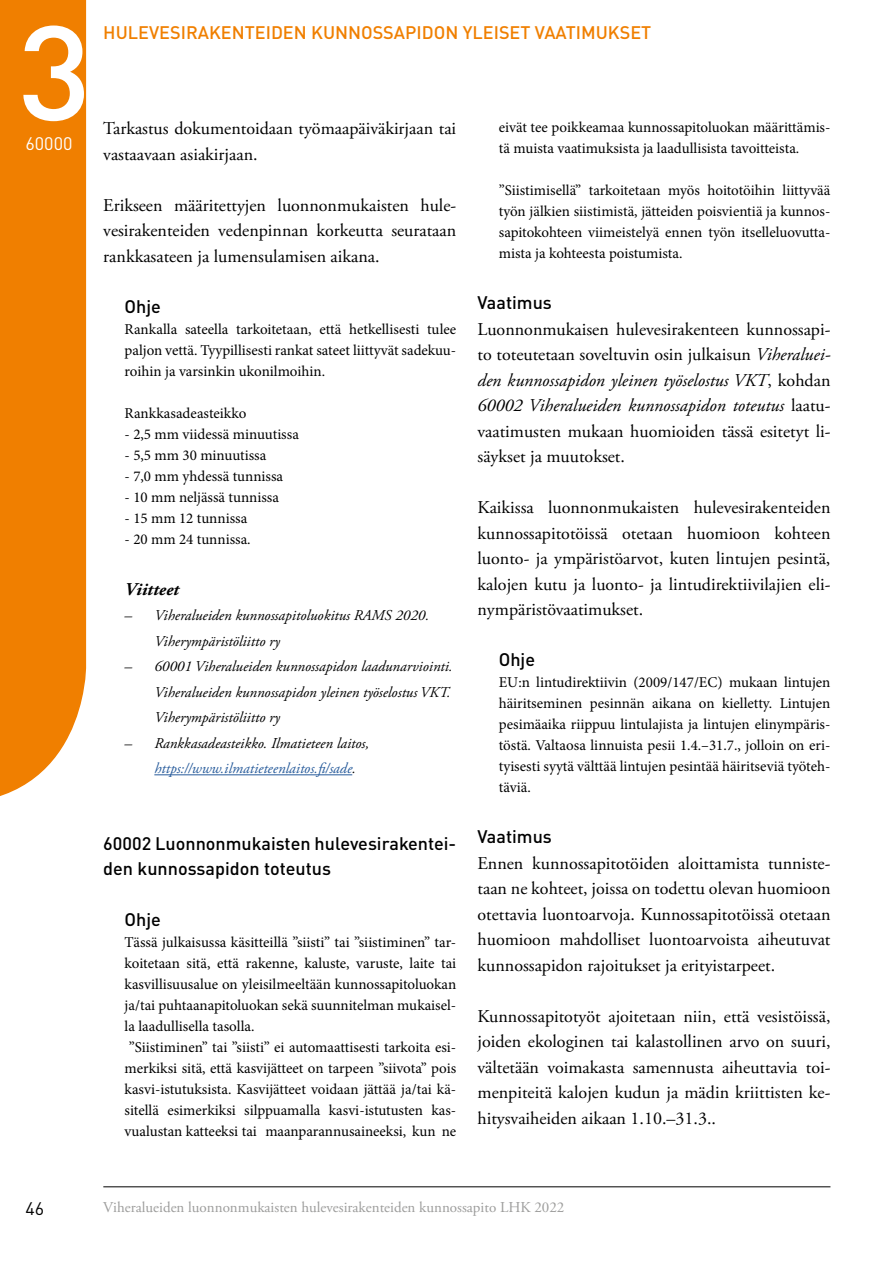
<style>
.page{position:relative;width:893px;height:1263px;background:#fff}
.page>*{position:absolute;margin:0;border:0;box-sizing:border-box;transform-origin:0 0}
.t1{font:18px/25.5px "Adobe Garamond Pro";color:#000;text-align:justify}
.t2{font:500 18px/25.5px "DINOT";color:#000}
.t3{font:500 18px "DINOT";color:#f07f00}
.t4{font:italic 700 18px "Adobe Garamond Pro";color:#000}
.t5{font:18px "DINOT";color:#fff}
.t6{font:18px "DINOT";color:#000}
.t7{font:15px/21px "Minion Pro";color:#000;text-align:justify}
.t8{font:italic 15px/25.5px "Adobe Garamond Pro";color:#000}
.t9{font:15px "Adobe Garamond Pro";color:#9d9d9c}
.s1{color:#275b9b}
.s2{font-style:italic}
</style>
<div class="page">
<svg style="left:0;top:0;width:87px;height:796px;background:#f18813"></svg>
<svg style="left:23px;top:26px;width:61px;height:95px"></svg>
<hr style="left:103px;top:1186px;width:727px;height:1px;background:#000">
<hr style="left:154px;top:774px;width:198px;height:1px;background:#275b9b">
<p class="t3" style="left:103px;top:21px;width:550px">HULEVESIRAKENTEIDEN KUNNOSSAPIDON YLEISET VAATIMUKSET</p>
<p class="t5" style="left:26px;top:132px;width:48px">60000</p>
<p class="t6" style="left:26px;top:1197px;width:20px">46</p>
<p class="t1" style="left:103px;top:116px;width:354px">Tarkastus dokumentoidaan työmaapäiväkirjaan tai vastaavaan asiakirjaan.</p>
<p class="t1" style="left:103px;top:193px;width:354px">Erikseen määritettyjen luonnonmukaisten hule&shy;vesirakenteiden vedenpinnan korkeutta seurataan rankkasateen ja lumensulamisen aikana.</p>
<p class="t2" style="left:125px;top:293px;width:38px">Ohje</p>
<p class="t7" style="left:125px;top:319px;width:333px">Rankalla sateella tarkoitetaan, että hetkellisesti tulee paljon vettä. Tyypillisesti rankat sateet liittyvät sadekuu&shy;roihin ja varsinkin ukonilmoihin.</p>
<p class="t7" style="left:125px;top:403px;width:123px">Rankkasadeasteikko</p>
<p class="t7" style="left:125px;top:424px;width:176px">- 2,5 mm viidessä minuutissa</p>
<p class="t7" style="left:125px;top:445px;width:143px">- 5,5 mm 30 minuutissa</p>
<p class="t7" style="left:125px;top:466px;width:160px">- 7,0 mm yhdessä tunnissa</p>
<p class="t7" style="left:125px;top:487px;width:156px">- 10 mm neljässä tunnissa</p>
<p class="t7" style="left:125px;top:508px;width:124px">- 15 mm 12 tunnissa</p>
<p class="t7" style="left:125px;top:529px;width:128px">- 20 mm 24 tunnissa.</p>
<p class="t4" style="left:125px;top:579px;width:56px">Viitteet</p>
<p class="t8" style="left:154px;top:603px;width:276px;text-indent:-30px">– Viheralueiden kunnossapitoluokitus RAMS 2020.<br>Viherympäristöliitto ry</p>
<p class="t8" style="left:154px;top:654px;width:300px;text-indent:-30px">– 60001 Viheralueiden kunnossapidon laadunarviointi.<br>Viheralueiden kunnossapidon yleinen työselostus VKT.<br>Viherympäristöliitto ry</p>
<p class="t8" style="left:154px;top:731px;width:216px;text-indent:-30px">– Rankkasadeasteikko. Ilmatieteen laitos, <span class="s1">https://www.ilmatieteenlaitos.fi/sade</span>.</p>
<p class="t2" style="left:103px;top:830px;width:354px">60002 Luonnonmukaisten hulevesirakentei&shy;den kunnossapidon toteutus</p>
<p class="t2" style="left:125px;top:907px;width:38px">Ohje</p>
<p class="t7" style="left:125px;top:932px;width:333px;text-align:left">Tässä julkaisussa käsitteillä ”siisti” tai ”siistiminen” tar&shy;koitetaan sitä, että rakenne, kaluste, varuste, laite tai kasvillisuusalue on yleisilmeeltään kunnossapitoluokan ja/tai puhtaanapitoluokan sekä suunnitelman mukaisel&shy;la laadullisella tasolla.<br>”Siistiminen” tai ”siisti” ei automaattisesti tarkoita esi&shy;merkiksi sitä, että kasvijätteet on tarpeen ”siivota” pois kasvi-istutuksista. Kasvijätteet voidaan jättää ja/tai kä&shy;sitellä esimerkiksi silppuamalla kasvi-istutusten kas&shy;vualustan katteeksi tai maanparannusaineeksi, kun ne</p>
<p class="t7" style="left:499px;top:117px;width:333px">eivät tee poikkeamaa kunnossapitoluokan määrittämis&shy;tä muista vaatimuksista ja laadullisista tavoitteista.</p>
<p class="t7" style="left:499px;top:180px;width:333px">”Siistimisellä” tarkoitetaan myös hoitotöihin liittyvää työn jälkien siistimistä, jätteiden poisvientiä ja kunnos&shy;sapitokohteen viimeistelyä ennen työn itselleluovutta&shy;mista ja kohteesta poistumista.</p>
<p class="t2" style="left:477px;top:289px;width:76px">Vaatimus</p>
<p class="t1" style="left:477px;top:317px;width:354px">Luonnonmukaisen hulevesirakenteen kunnossapi&shy;to toteutetaan soveltuvin osin julkaisun <span class="s2">Viheraluei&shy;den kunnossapidon yleinen työselostus VKT</span>, kohdan <span class="s2">60002 Viheralueiden kunnossapidon toteutus</span> laatu&shy;vaatimusten mukaan huomioiden tässä esitetyt li&shy;säykset ja muutokset.</p>
<p class="t1" style="left:477px;top:495px;width:354px">Kaikissa luonnonmukaisten hulevesirakenteiden kunnossapitotöissä otetaan huomioon kohteen luonto- ja ympäristöarvot, kuten lintujen pesintä, kalojen kutu ja luonto- ja lintudirektiivilajien eli&shy;nympäristövaatimukset.</p>
<p class="t2" style="left:499px;top:646px;width:38px">Ohje</p>
<p class="t7" style="left:499px;top:672px;width:333px">EU:n lintudirektiivin (2009/147/EC) mukaan lintujen häiritseminen pesinnän aikana on kielletty. Lintujen pesimäaika riippuu lintulajista ja lintujen elinympäris&shy;töstä. Valtaosa linnuista pesii 1.4.–31.7., jolloin on eri&shy;tyisesti syytä välttää lintujen pesintää häiritseviä työteh&shy;täviä.</p>
<p class="t2" style="left:477px;top:823px;width:76px">Vaatimus</p>
<p class="t1" style="left:477px;top:851px;width:354px">Ennen kunnossapitotöiden aloittamista tunniste&shy;taan ne kohteet, joissa on todettu olevan huomioon otettavia luontoarvoja. Kunnossapitotöissä otetaan huomioon mahdolliset luontoarvoista aiheutuvat kunnossapidon rajoitukset ja erityistarpeet.</p>
<p class="t1" style="left:477px;top:1004px;width:354px">Kunnossapitotyöt ajoitetaan niin, että vesistöissä, joiden ekologinen tai kalastollinen arvo on suuri, vältetään voimakasta samennusta aiheuttavia toi&shy;menpiteitä kalojen kudun ja mädin kriittisten ke&shy;hitysvaiheiden aikaan 1.10.–31.3..</p>
<p class="t9" style="left:103px;top:1198px;width:462px">Viheralueiden luonnonmukaisten hulevesirakenteiden kunnossapito LHK 2022</p>
</div>
